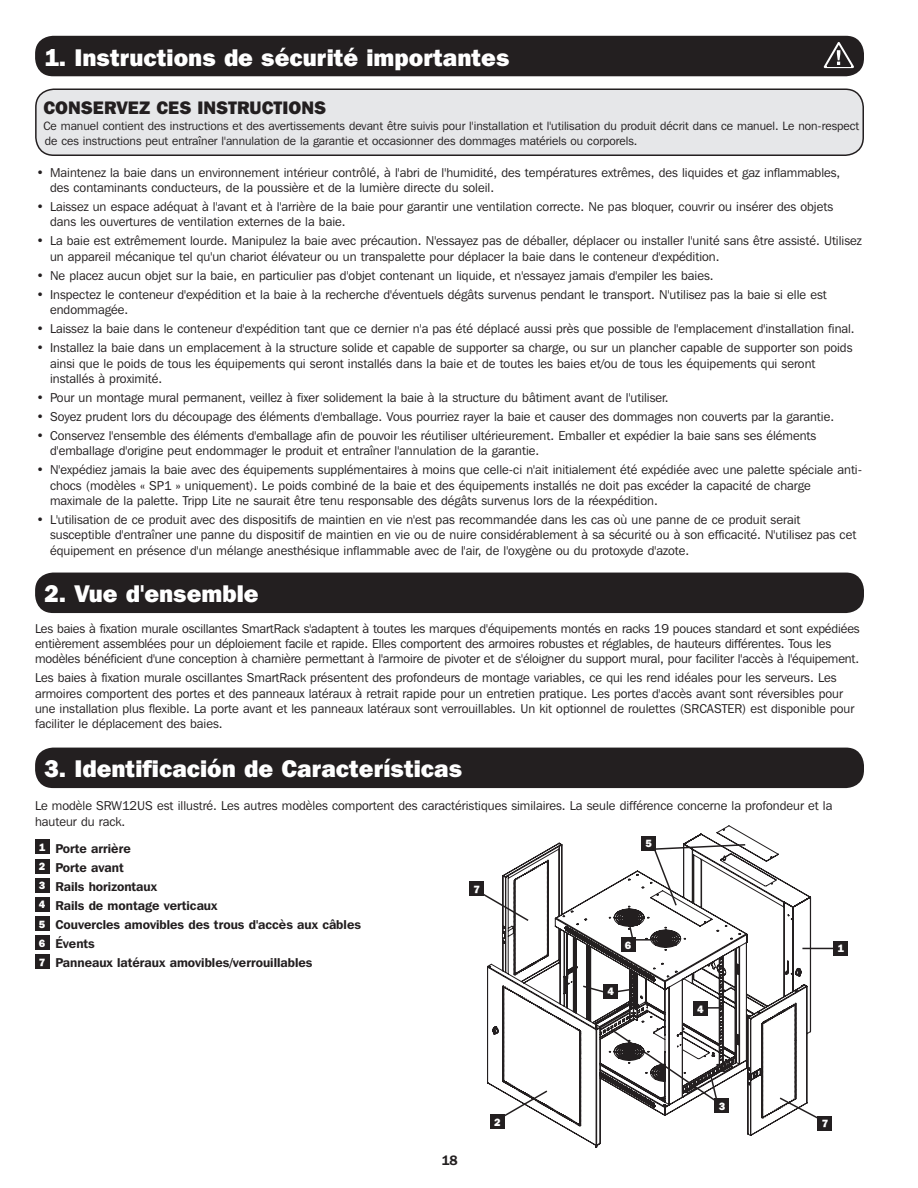
<style>
.page{position:relative;width:918px;height:1188px;background:#fff}
.page>*{position:absolute;margin:0;border:0;box-sizing:border-box;transform-origin:0 0}
.Main_Head{font:800 24px "Franklin Gothic IT Cby BT";color:#fff}
.t1{font:800 18px "Franklin Gothic IT Cby BT";color:#231f20}
.t2{font:600 13.5px "Franklin Gothic IT Cby BT";color:#231f20}
.t3{font:12.75px/15.3px "Franklin Gothic IT Cby BT";color:#231f20}
.t4{font:600 12.75px "Franklin Gothic IT Cby BT";color:#231f20}
.t5{font:12px/14.4px "Franklin Gothic IT Cby BT";color:#231f20}
.t6{font:800 10.5px "Franklin Gothic IT Cby BT";color:#fff}
</style>
<div class="page">
<div style="left:35px;top:36px;width:829px;height:40px;background:#231f20;border-radius:18px"></div>
<div style="left:35px;top:748px;width:829px;height:40px;background:#231f20;border-radius:18px"></div>
<div style="left:35px;top:573px;width:829px;height:40px;background:#231f20;border-radius:18px"></div>
<div style="left:36px;top:89px;width:827px;height:66px;background:#e6e7e9;border-radius:18px"></div>
<div style="left:35px;top:89px;width:829px;height:67px;border:2px solid #231f20;border-radius:18px"></div>
<div style="left:35px;top:840px;width:14px;height:14px;background:#231f20"></div>
<div style="left:35px;top:859px;width:14px;height:14px;background:#231f20"></div>
<div style="left:35px;top:878px;width:14px;height:14px;background:#231f20"></div>
<div style="left:35px;top:897px;width:14px;height:14px;background:#231f20"></div>
<div style="left:35px;top:916px;width:14px;height:14px;background:#231f20"></div>
<div style="left:35px;top:935px;width:14px;height:14px;background:#231f20"></div>
<div style="left:35px;top:954px;width:14px;height:15px;background:#231f20"></div>
<svg style="left:824px;top:42px;width:30px;height:26px"></svg>
<svg style="left:487px;top:826px;width:324px;height:322px"></svg>
<div style="left:834px;top:941px;width:14px;height:14px;background:#231f20"></div>
<svg style="left:501px;top:1089px;width:48px;height:30px"></svg>
<hr style="left:802px;top:948px;width:32px;height:1px;background:#231f20">
<div style="left:490px;top:1115px;width:14px;height:14px;background:#231f20"></div>
<div style="left:715px;top:1099px;width:14px;height:14px;background:#231f20"></div>
<svg style="left:609px;top:1027px;width:110px;height:78px"></svg>
<div style="left:693px;top:1001px;width:14px;height:15px;background:#231f20"></div>
<svg style="left:707px;top:1007px;width:15px;height:2px"></svg>
<div style="left:604px;top:984px;width:14px;height:14px;background:#231f20"></div>
<svg style="left:581px;top:984px;width:23px;height:10px"></svg>
<svg style="left:618px;top:987px;width:18px;height:6px"></svg>
<div style="left:642px;top:836px;width:14px;height:14px;background:#231f20"></div>
<svg style="left:652px;top:843px;width:95px;height:64px"></svg>
<div style="left:621px;top:938px;width:14px;height:14px;background:#231f20"></div>
<svg style="left:627px;top:919px;width:38px;height:22px"></svg>
<div style="left:818px;top:1116px;width:14px;height:14px;background:#231f20"></div>
<svg style="left:778px;top:1096px;width:40px;height:25px"></svg>
<div style="left:470px;top:882px;width:14px;height:14px;background:#231f20"></div>
<svg style="left:484px;top:891px;width:46px;height:31px"></svg>
<p class="Main_Head" style="left:44px;top:42px;width:467px">1. Instructions de sécurité importantes</p>
<p class="t1" style="left:43px;top:97px;width:284px">CONSERVEZ CES INSTRUCTIONS</p>
<p class="t5" style="left:43px;top:119px;width:817px">Ce manuel contient des instructions et des avertissements devant être suivis pour l'installation et l'utilisation du produit décrit dans ce manuel. Le non-respect de ces instructions peut entraîner l'annulation de la garantie et occasionner des dommages matériels ou corporels.</p>
<p class="t3" style="left:50px;top:164px;width:792px;text-indent:-14px">• Maintenez la baie dans un environnement intérieur contrôlé, à l'abri de l'humidité, des températures extrêmes, des liquides et gaz inflammables, des contaminants conducteurs, de la poussière et de la lumière directe du soleil.</p>
<p class="t3" style="left:50px;top:199px;width:785px;text-indent:-14px">• Laissez un espace adéquat à l'avant et à l'arrière de la baie pour garantir une ventilation correcte. Ne pas bloquer, couvrir ou insérer des objets dans les ouvertures de ventilation externes de la baie.</p>
<p class="t3" style="left:50px;top:233px;width:813px;text-indent:-14px">• La baie est extrêmement lourde. Manipulez la baie avec précaution. N'essayez pas de déballer, déplacer ou installer l'unité sans être assisté. Utilisez un appareil mécanique tel qu'un chariot élévateur ou un transpalette pour déplacer la baie dans le conteneur d'expédition.</p>
<p class="t3" style="left:37px;top:267px;width:679px">• Ne placez aucun objet sur la baie, en particulier pas d'objet contenant un liquide, et n'essayez jamais d'empiler les baies.</p>
<p class="t3" style="left:50px;top:286px;width:778px;text-indent:-14px">• Inspectez le conteneur d'expédition et la baie à la recherche d'éventuels dégâts survenus pendant le transport. N'utilisez pas la baie si elle est endommagée.</p>
<p class="t3" style="left:37px;top:321px;width:820px">• Laissez la baie dans le conteneur d'expédition tant que ce dernier n'a pas été déplacé aussi près que possible de l'emplacement d'installation final.</p>
<p class="t3" style="left:50px;top:340px;width:804px;text-indent:-14px">• Installez la baie dans un emplacement à la structure solide et capable de supporter sa charge, ou sur un plancher capable de supporter son poids ainsi que le poids de tous les équipements qui seront installés dans la baie et de toutes les baies et/ou de tous les équipements qui seront installés à proximité.</p>
<p class="t3" style="left:37px;top:390px;width:634px">• Pour un montage mural permanent, veillez à fixer solidement la baie à la structure du bâtiment avant de l'utiliser.</p>
<p class="t3" style="left:37px;top:409px;width:799px">• Soyez prudent lors du découpage des éléments d'emballage. Vous pourriez rayer la baie et causer des dommages non couverts par la garantie.</p>
<p class="t3" style="left:50px;top:428px;width:768px;text-indent:-14px">• Conservez l'ensemble des éléments d'emballage afin de pouvoir les réutiliser ultérieurement. Emballer et expédier la baie sans ses éléments d'emballage d'origine peut endommager le produit et entraîner l'annulation de la garantie.</p>
<p class="t3" style="left:50px;top:462px;width:814px;text-indent:-14px">• N'expédiez jamais la baie avec des équipements supplémentaires à moins que celle-ci n'ait initialement été expédiée avec une palette spéciale anti&shy;chocs (modèles « SP1 » uniquement). Le poids combiné de la baie et des équipements installés ne doit pas excéder la capacité de charge maximale de la palette. Tripp Lite ne saurait être tenu responsable des dégâts survenus lors de la réexpédition.</p>
<p class="t3" style="left:50px;top:512px;width:808px;text-indent:-14px">• L'utilisation de ce produit avec des dispositifs de maintien en vie n'est pas recommandée dans les cas où une panne de ce produit serait susceptible d'entraîner une panne du dispositif de maintien en vie ou de nuire considérablement à sa sécurité ou à son efficacité. N'utilisez pas cet équipement en présence d'un mélange anesthésique inflammable avec de l'air, de l'oxygène ou du protoxyde d'azote.</p>
<p class="Main_Head" style="left:44px;top:579px;width:216px">2. Vue d'ensemble</p>
<p class="t3" style="left:35px;top:620px;width:826px">Les baies à fixation murale oscillantes SmartRack s'adaptent à toutes les marques d'équipements montés en racks 19 pouces standard et sont expédiées entièrement assemblées pour un déploiement facile et rapide. Elles comportent des armoires robustes et réglables, de hauteurs différentes. Tous les modèles bénéficient d'une conception à charnière permettant à l'armoire de pivoter et de s'éloigner du support mural, pour faciliter l'accès à l'équipement.</p>
<p class="t3" style="left:35px;top:670px;width:821px">Les baies à fixation murale oscillantes SmartRack présentent des profondeurs de montage variables, ce qui les rend idéales pour les serveurs. Les armoires comportent des portes et des panneaux latéraux à retrait rapide pour un entretien pratique. Les portes d'accès avant sont réversibles pour une installation plus flexible. La porte avant et les panneaux latéraux sont verrouillables. Un kit optionnel de roulettes (SRCASTER) est disponible pour faciliter le déplacement des baies.</p>
<p class="Main_Head" style="left:44px;top:754px;width:420px">3. Identificación de Características</p>
<p class="t3" style="left:35px;top:798px;width:799px">Le modèle SRW12US est illustré. Les autres modèles comportent des caractéristiques similaires. La seule différence concerne la profondeur et la hauteur du rack.</p>
<p class="t6" style="left:39px;top:841px;width:8px">1</p>
<p class="t4" style="left:55px;top:840px;width:77px">Porte arrière</p>
<p class="t6" style="left:39px;top:860px;width:8px">2</p>
<p class="t4" style="left:55px;top:859px;width:70px">Porte avant</p>
<p class="t6" style="left:39px;top:879px;width:8px">3</p>
<p class="t4" style="left:55px;top:878px;width:103px">Rails horizontaux</p>
<p class="t6" style="left:39px;top:898px;width:8px">4</p>
<p class="t4" style="left:55px;top:897px;width:164px">Rails de montage verticaux</p>
<p class="t6" style="left:39px;top:917px;width:8px">5</p>
<p class="t4" style="left:55px;top:916px;width:307px">Couvercles amovibles des trous d'accès aux câbles</p>
<p class="t6" style="left:39px;top:936px;width:8px">6</p>
<p class="t4" style="left:55px;top:935px;width:41px">Évents</p>
<p class="t6" style="left:39px;top:955px;width:8px">7</p>
<p class="t4" style="left:55px;top:955px;width:259px">Panneaux latéraux amovibles/verrouillables</p>
<p class="t6" style="left:474px;top:883px;width:8px">7</p>
<p class="t2" style="left:441px;top:1152px;width:18px">18</p>
<p class="t6" style="left:494px;top:1116px;width:8px">2</p>
<p class="t6" style="left:645px;top:837px;width:8px">5</p>
<p class="t6" style="left:625px;top:939px;width:8px">6</p>
<p class="t6" style="left:608px;top:985px;width:8px">4</p>
<p class="t6" style="left:697px;top:1002px;width:8px">4</p>
<p class="t6" style="left:719px;top:1099px;width:8px">3</p>
<p class="t6" style="left:838px;top:942px;width:8px">1</p>
<p class="t6" style="left:822px;top:1117px;width:8px">7</p>
</div>
